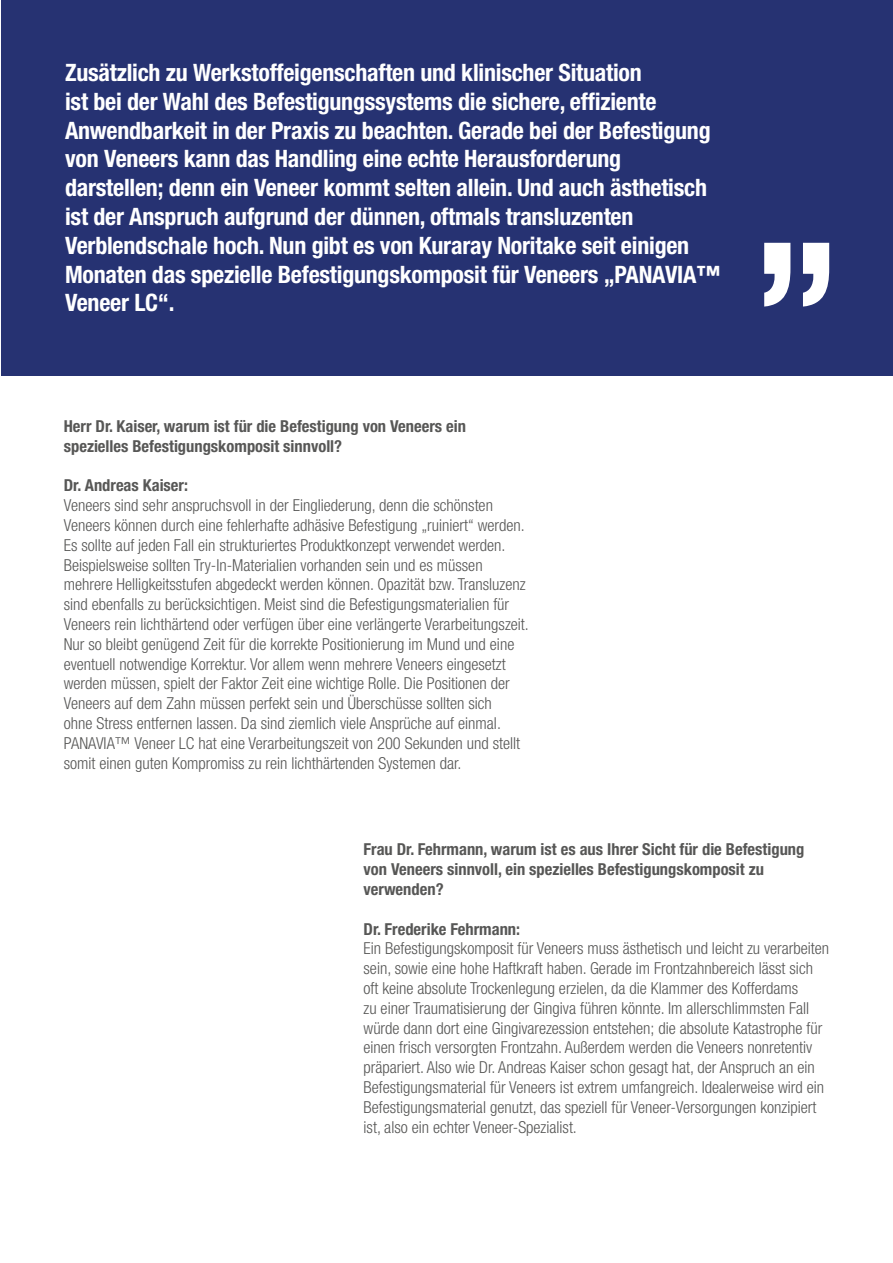
<style>
.page{position:relative;width:893px;height:1263px;background:#fff}
.page>*{position:absolute;margin:0;border:0;box-sizing:border-box;transform-origin:0 0}
.t1{font:700 condensed 24px/28.8px "Helvetica Neue LT Std";letter-spacing:-.01em;color:#fff}
.t2{font:300 condensed 16.5px/19.8px "Helvetica Neue LT Std";color:#575756}
.t3{font:700 condensed 16.5px/19.8px "Helvetica Neue LT Std";color:#575756}
</style>
<div class="page">
<div style="left:1px;top:0;width:892px;height:375px;background:#263272"></div>
<svg style="left:764px;top:243px;width:65px;height:64px"></svg>
<p class="t1" style="left:65px;top:58px;width:656px">Zusätzlich zu Werkstoffeigenschaften und klinischer Situation<br>ist bei der Wahl des Befestigungssystems die sichere, effiziente Anwendbarkeit in der Praxis zu beachten. Gerade bei der Befestigung von Veneers kann das Handling eine echte Herausforderung darstellen; denn ein Veneer kommt selten allein. Und auch ästhetisch ist der Anspruch aufgrund der dünnen, oftmals transluzenten Verblendschale hoch. Nun gibt es von Kuraray Noritake seit einigen Monaten das spezielle Befestigungskomposit für Veneers „PANAVIA™ Veneer LC“.</p>
<p class="t3" style="left:64px;top:416px;width:404px">Herr Dr. Kaiser, warum ist für die Befestigung von Veneers ein spezielles Befestigungskomposit sinnvoll?</p>
<p class="t3" style="left:64px;top:475px;width:126px">Dr. Andreas Kaiser:</p>
<p class="t2" style="left:64px;top:495px;width:467px">Veneers sind sehr anspruchsvoll in der Eingliederung, denn die schönsten Veneers können durch eine fehlerhafte adhäsive Befestigung „ruiniert“ werden.<br>Es sollte auf jeden Fall ein strukturiertes Produktkonzept verwendet werden.<br>Beispielsweise sollten Try-In-Materialien vorhanden sein und es müssen mehrere Helligkeitsstufen abgedeckt werden können. Opazität bzw. Transluzenz sind ebenfalls zu berücksichtigen. Meist sind die Befestigungsmaterialien für Veneers rein lichthärtend oder verfügen über eine verlängerte Verarbeitungszeit.<br>Nur so bleibt genügend Zeit für die korrekte Positionierung im Mund und eine eventuell notwendige Korrektur. Vor allem wenn mehrere Veneers eingesetzt werden müssen, spielt der Faktor Zeit eine wichtige Rolle. Die Positionen der Veneers auf dem Zahn müssen perfekt sein und Überschüsse sollten sich<br>ohne Stress entfernen lassen. Da sind ziemlich viele Ansprüche auf einmal.<br>PANAVIA™ Veneer LC hat eine Verarbeitungszeit von 200 Sekunden und stellt somit einen guten Kompromiss zu rein lichthärtenden Systemen dar.</p>
<p class="t3" style="left:364px;top:839px;width:442px">Frau Dr. Fehrmann, warum ist es aus Ihrer Sicht für die Befestigung von Veneers sinnvoll, ein spezielles Befestigungskomposit zu verwenden?</p>
<p class="t3" style="left:364px;top:918px;width:158px">Dr. Frederike Fehrmann:</p>
<p class="t2" style="left:364px;top:938px;width:467px">Ein Befestigungskomposit für Veneers muss ästhetisch und leicht zu verarbeiten sein, sowie eine hohe Haftkraft haben. Gerade im Frontzahnbereich lässt sich oft keine absolute Trockenlegung erzielen, da die Klammer des Kofferdams<br>zu einer Traumatisierung der Gingiva führen könnte. Im allerschlimmsten Fall würde dann dort eine Gingivarezession entstehen; die absolute Katastrophe für einen frisch versorgten Frontzahn. Außerdem werden die Veneers nonretentiv präpariert. Also wie Dr. Andreas Kaiser schon gesagt hat, der Anspruch an ein Befestigungsmaterial für Veneers ist extrem umfangreich. Idealerweise wird ein Befestigungsmaterial genutzt, das speziell für Veneer-Versorgungen konzipiert ist, also ein echter Veneer-Spezialist.</p>
</div>
